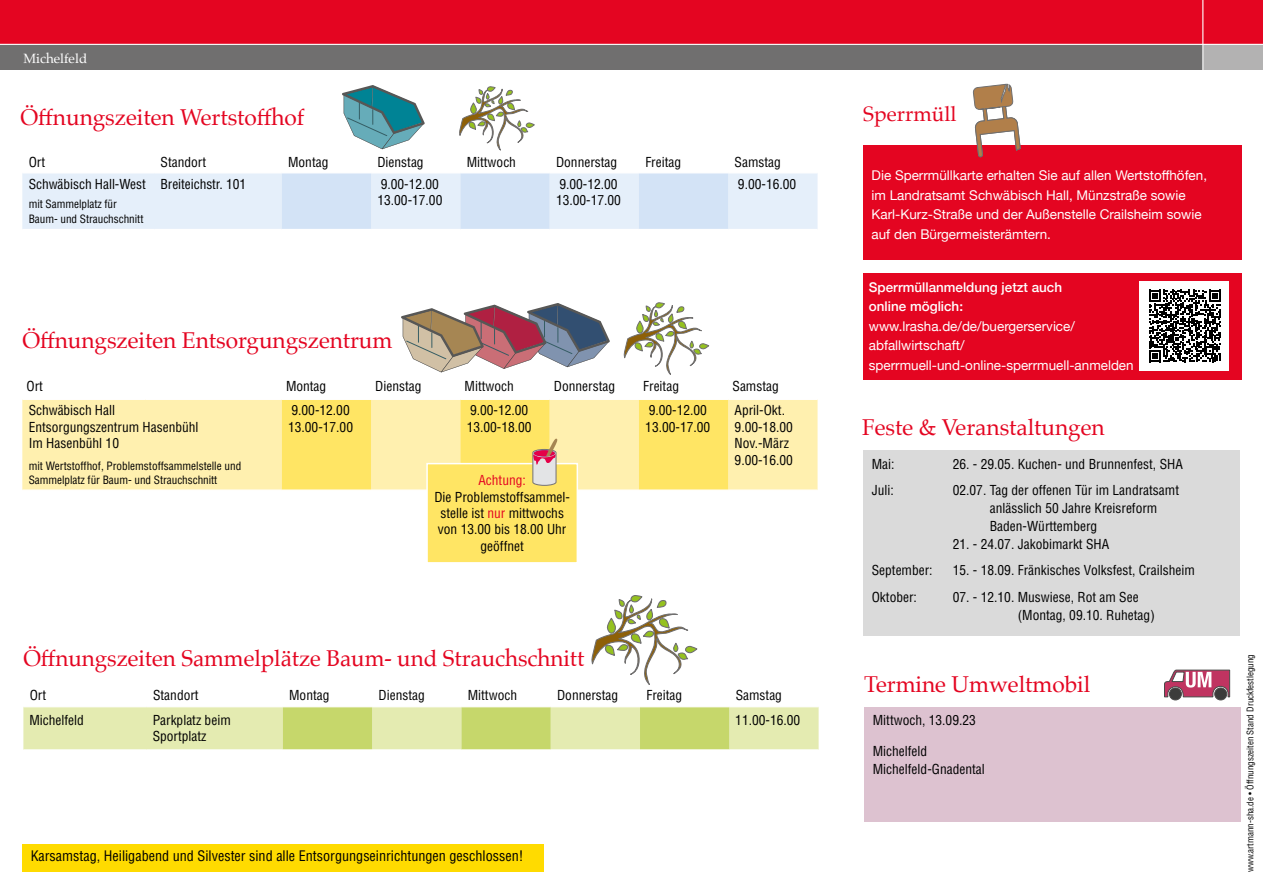
<style>
.page{position:relative;width:1263px;height:893px;background:#fff}
.page>*{position:absolute;margin:0;border:0;box-sizing:border-box;transform-origin:0 0}
.t1{font:22.8px "Palatino";letter-spacing:-.005em;color:#e40521}
.t2{font:20.85px "Palatino";color:#e40521}
.t3{font:condensed 14.1px "Helvetica LT Pro";color:#000}
.t4{font:condensed 13.5px/16.5px "Helvetica LT Pro";color:#000}
.t5{font:13.5px/19.4px "Helvetica Neue";color:#fff}
.t6{font:500 13.5px/19.4px "Helvetica Neue";color:#fff}
.t7{font:13.5px "Palatino";color:#fff}
.t8{font:condensed 13.5px "Helvetica LT Pro";color:#e40521}
.t9{font:condensed 11.25px/13.5px "Helvetica LT Pro";letter-spacing:-.005em;color:#000}
.t10{font:condensed 9px "Helvetica LT Pro";color:#000}
.s1{color:#e40521}
</style>
<div class="page">
<div style="left:0;top:0;width:1263px;height:45px;background:#e40521"></div>
<div style="left:0;top:44px;width:1263px;height:26px;background:#706f6f"></div>
<div style="left:1203px;top:45px;width:60px;height:25px;background:#b3b2b2"></div>
<hr style="left:1202px;top:0;width:1px;height:72px;background:#fff">
<hr style="left:0;top:44px;width:1263px;height:1px;background:#fff">
<div style="left:22px;top:844px;width:522px;height:28px;background:#ffdb00"></div>
<svg style="left:23px;top:595px;width:796px;height:155px"></svg>
<svg style="left:623px;top:302px;width:87px;height:73px"></svg>
<svg style="left:401px;top:303px;width:209px;height:69px"></svg>
<div style="left:22px;top:400px;width:795px;height:89px;background:#fff0af"></div>
<div style="left:427px;top:464px;width:150px;height:99px;background:#ffe564"></div>
<div style="left:426px;top:463px;width:152px;height:101px;border:1px solid #fff"></div>
<svg style="left:282px;top:399px;width:446px;height:91px;background:#fde783"></svg>
<svg style="left:342px;top:85px;width:83px;height:64px"></svg>
<svg style="left:22px;top:173px;width:795px;height:56px;background:#dfebf8"></svg>
<svg style="left:459px;top:86px;width:76px;height:65px"></svg>
<div style="left:863px;top:451px;width:376px;height:185px;background:#dadada"></div>
<div style="left:864px;top:707px;width:377px;height:115px;background:#ddc2d0"></div>
<div style="left:1169px;top:688px;width:13px;height:12px;border:1px solid #4a4a49;border-radius:50%"></div>
<div style="left:1214px;top:688px;width:13px;height:12px;border:1px solid #4a4a49;border-radius:50%"></div>
<svg style="left:1164px;top:669px;width:66px;height:29px"></svg>
<div style="left:863px;top:146px;width:379px;height:114px;background:#e40521"></div>
<svg style="left:973px;top:83px;width:48px;height:74px"></svg>
<div style="left:863px;top:273px;width:379px;height:106px;background:#e40521"></div>
<div style="left:1140px;top:282px;width:89px;height:89px;background:#fff"></div>
<svg style="left:1149px;top:290px;width:72px;height:72px"></svg>
<p class="t7" style="left:23px;top:47px;width:65px">Michelfeld</p>
<h1 class="t1" style="left:21px;top:98px;width:285px">Öffnungszeiten Wertstoffhof</h1>
<p class="t4" style="left:29px;top:153px;width:18px">Ort</p>
<p class="t4" style="left:161px;top:153px;width:47px">Standort</p>
<p class="t4" style="left:288px;top:153px;width:42px">Montag</p>
<p class="t4" style="left:377px;top:153px;width:48px">Dienstag</p>
<p class="t4" style="left:467px;top:153px;width:51px">Mittwoch</p>
<p class="t4" style="left:556px;top:153px;width:63px">Donnerstag</p>
<p class="t4" style="left:645px;top:153px;width:37px">Freitag</p>
<p class="t4" style="left:735px;top:153px;width:48px">Samstag</p>
<p class="t4" style="left:29px;top:176px;width:119px">Schwäbisch Hall-West</p>
<p class="t9" style="left:29px;top:196px;width:116px;line-height:15px">mit Sammelplatz für<br>Baum- und Strauchschnitt</p>
<p class="t4" style="left:161px;top:176px;width:87px">Breiteichstr. 101</p>
<p class="t4" style="left:377px;top:176px;width:66px">9.00-12.00<br>13.00-17.00</p>
<p class="t4" style="left:556px;top:176px;width:66px">9.00-12.00<br>13.00-17.00</p>
<p class="t4" style="left:738px;top:176px;width:60px">9.00-16.00</p>
<h1 class="t1" style="left:22px;top:321px;width:372px">Öffnungszeiten Entsorgungszentrum</h1>
<p class="t4" style="left:27px;top:378px;width:18px">Ort</p>
<p class="t4" style="left:286px;top:378px;width:42px">Montag</p>
<p class="t4" style="left:375px;top:378px;width:48px">Dienstag</p>
<p class="t4" style="left:465px;top:378px;width:51px">Mittwoch</p>
<p class="t4" style="left:554px;top:378px;width:63px">Donnerstag</p>
<p class="t4" style="left:643px;top:378px;width:37px">Freitag</p>
<p class="t4" style="left:732px;top:378px;width:48px">Samstag</p>
<p class="t4" style="left:29px;top:402px;width:171px">Schwäbisch Hall<br>Entsorgungszentrum Hasenbühl<br>Im Hasenbühl 10</p>
<p class="t9" style="left:29px;top:459px;width:214px">mit Wertstoffhof, Problemstoffsammelstelle und<br>Sammelplatz für Baum- und Strauchschnitt</p>
<p class="t4" style="left:288px;top:402px;width:66px">9.00-12.00<br>13.00-17.00</p>
<p class="t4" style="left:467px;top:402px;width:66px">9.00-12.00<br>13.00-18.00</p>
<p class="t4" style="left:645px;top:402px;width:66px">9.00-12.00<br>13.00-17.00</p>
<p class="t4" style="left:735px;top:402px;width:60px">April-Okt.<br>9.00-18.00<br>Nov.-März<br>9.00-16.00</p>
<p class="t8" style="left:478px;top:472px;width:49px">Achtung:</p>
<p class="t4" style="left:434px;top:488px;width:137px;text-align:center">Die Problemstoffsammel&shy;stelle ist <span class="s1">nur</span> mittwochs von 13.00 bis 18.00 Uhr geöffnet</p>
<h1 class="t1" style="left:23px;top:639px;width:562px">Öffnungszeiten Sammelplätze Baum- und Strauchschnitt</h1>
<p class="t4" style="left:30px;top:687px;width:18px">Ort</p>
<p class="t4" style="left:153px;top:687px;width:47px">Standort</p>
<p class="t4" style="left:289px;top:687px;width:42px">Montag</p>
<p class="t4" style="left:378px;top:687px;width:48px">Dienstag</p>
<p class="t4" style="left:468px;top:687px;width:51px">Mittwoch</p>
<p class="t4" style="left:557px;top:687px;width:63px">Donnerstag</p>
<p class="t4" style="left:646px;top:687px;width:37px">Freitag</p>
<p class="t4" style="left:736px;top:687px;width:48px">Samstag</p>
<p class="t4" style="left:29px;top:712px;width:56px">Michelfeld</p>
<p class="t4" style="left:153px;top:712px;width:80px">Parkplatz beim<br>Sportplatz</p>
<p class="t4" style="left:735px;top:712px;width:66px">11.00-16.00</p>
<p class="t3" style="left:31px;top:847px;width:494px">Karsamstag, Heiligabend und Silvester sind alle Entsorgungseinrichtungen geschlossen!</p>
<h2 class="t2" style="left:863px;top:97px;width:95px">Sperrmüll</h2>
<p class="t5" style="left:872px;top:167px;width:337px">Die Sperrmüllkarte erhalten Sie auf allen Wertstoffhöfen, im Landratsamt Schwäbisch Hall, Münzstraße sowie Karl-Kurz-Straße und der Außenstelle Crailsheim sowie auf den Bürgermeisterämtern.</p>
<p class="t6" style="left:869px;top:276px;width:195px">Sperrmüllanmeldung jetzt auch online möglich:</p>
<p class="t5" style="left:869px;top:317px;width:266px">www.lrasha.de/de/buergerservice/ abfallwirtschaft/ sperrmuell-und-online-sperrmuell-anmelden</p>
<h1 class="t1" style="left:862px;top:408px;width:244px">Feste &amp; Veranstaltungen</h1>
<p class="t4" style="left:872px;top:456px;width:24px">Mai:</p>
<p class="t4" style="left:953px;top:456px;width:232px">26. - 29.05. Kuchen- und Brunnenfest, SHA</p>
<p class="t4" style="left:872px;top:482px;width:24px">Juli:</p>
<p class="t4" style="left:990px;top:481px;width:191px;line-height:17.9px;text-indent:-37px">02.07. Tag der offenen Tür im Landratsamt anlässlich 50 Jahre Kreisreform<br>Baden-Württemberg</p>
<p class="t4" style="left:953px;top:536px;width:158px">21. - 24.07. Jakobimarkt SHA</p>
<p class="t4" style="left:872px;top:562px;width:62px">September:</p>
<p class="t4" style="left:953px;top:562px;width:244px">15. - 18.09. Fränkisches Volksfest, Crailsheim</p>
<p class="t4" style="left:872px;top:589px;width:47px">Oktober:</p>
<p class="t4" style="left:1018px;top:588px;width:139px;line-height:18px;text-indent:-65px">07. - 12.10. Muswiese, Rot am See (Montag, 09.10. Ruhetag)</p>
<h1 class="t1" style="left:864px;top:665px;width:228px">Termine Umweltmobil</h1>
<p class="t4" style="left:873px;top:712px;width:105px">Mittwoch, 13.09.23</p>
<p class="t4" style="left:873px;top:742px;width:113px;line-height:18px">Michelfeld<br>Michelfeld-Gnadental</p>
<p class="t10" style="left:1244px;top:872px;width:220px;rotate:-90deg">www.artmann-sha.de • Öffnungszeiten Stand Druckfestlegung</p>
</div>
